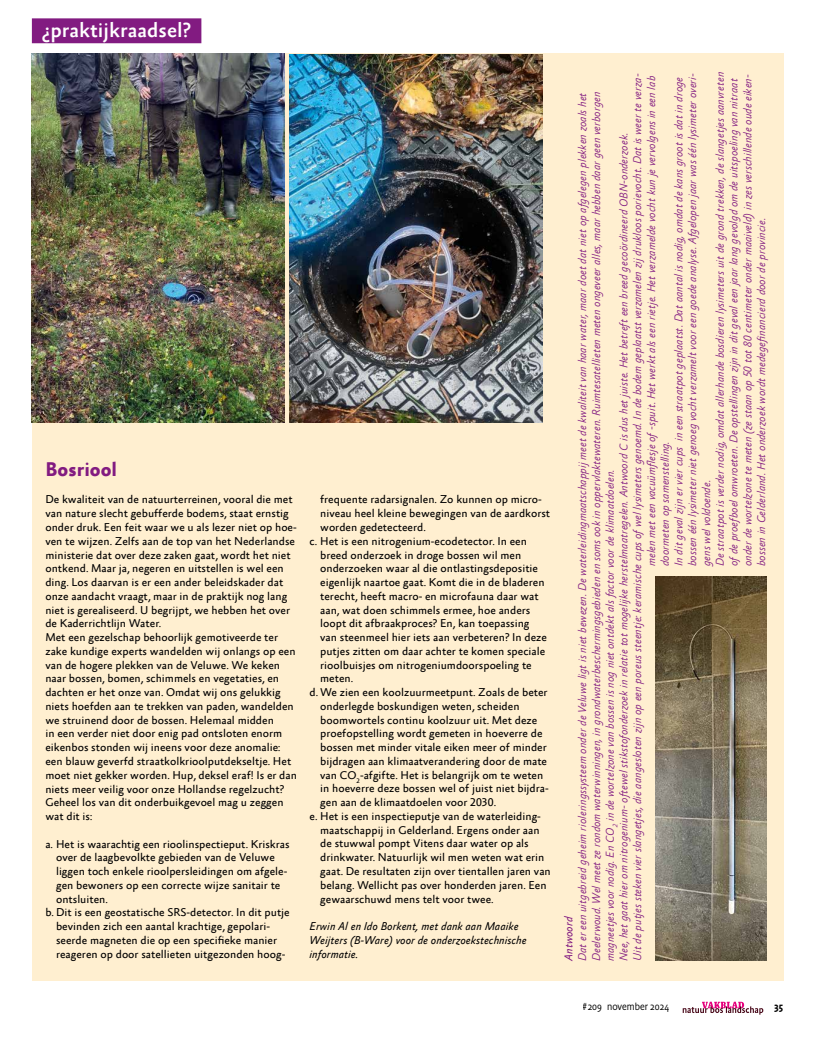
<style>
.page{position:relative;width:815px;height:1046px;background:#fff}
.page>*{position:absolute;margin:0;border:0;box-sizing:border-box;transform-origin:0 0}
.t1{font:500 21px "Absara Sans Offc Pro";color:#fff}
.t2{font:700 20px "Absara Sans Offc Pro";color:#821b81}
.t3{font:11.5px/13.8px "Absara Sans Offc Pro";color:#000}
.t4{font:italic 300 11.5px "Absara Sans Offc Pro";color:#821b81}
.t5{font:italic 11.5px/13.8px "Absara Sans Offc Pro";color:#000}
.t6{font:italic 11.5px "Absara Sans Offc Pro";color:#821b81}
.t7{font:300 10.38px "Absara Sans Headline Pro";color:#000}
.t8{font:500 10.38px "Absara Sans Headline Pro";color:#000}
</style>
<div class="page">
<div style="left:32px;top:53px;width:751px;height:927px;background:#ffefd0"></div>
<div style="left:32px;top:18px;width:169px;height:25px;background:#821b81"></div>
<svg style="left:683px;top:1001px;width:80px;height:13px"></svg>
<img style="left:655px;top:576px;width:111px;height:384px">
<img style="left:32px;top:53px;width:252px;height:369px">
<img style="left:290px;top:54px;width:252px;height:368px">
<h1 class="t1" style="left:42px;top:18px;width:150px">¿praktijkraadsel?</h1>
<h2 class="t2" style="left:45px;top:458px;width:73px">Bosriool</h2>
<p class="t3" style="left:45px;top:493px;width:253px">De kwaliteit van de natuurterreinen, vooral die met van nature slecht gebufferde bodems, staat ernstig onder druk. Een feit waar we u als lezer niet op hoe&shy;ven te wijzen. Zelfs aan de top van het Nederlandse ministerie dat over deze zaken gaat, wordt het niet ontkend. Maar ja, negeren en uitstellen is wel een ding. Los daarvan is er een ander beleidskader dat onze aandacht vraagt, maar in de praktijk nog lang niet is gerealiseerd. U begrijpt, we hebben het over de Kaderrichtlijn Water.<br>Met een gezelschap behoorlijk gemotiveerde ter zake kundige experts wandelden wij onlangs op een van de hogere plekken van de Veluwe. We keken naar bossen, bomen, schimmels en vegetaties, en dachten er het onze van. Omdat wij ons gelukkig niets hoefden aan te trekken van paden, wandelden we struinend door de bossen. Helemaal midden<br>in een verder niet door enig pad ontsloten enorm eikenbos stonden wij ineens voor deze anomalie: een blauw geverfd straatkolkrioolputdekseltje. Het moet niet gekker worden. Hup, deksel eraf! Is er dan niets meer veilig voor onze Hollandse regelzucht?<br>Geheel los van dit onderbuikgevoel mag u zeggen wat dit is:</p>
<p class="t3" style="left:45px;top:837px;width:246px">a. Het is waarachtig een rioolinspectieput. Kriskras</p>
<p class="t3" style="left:56px;top:851px;width:220px">over de laagbevolkte gebieden van de Veluwe</p>
<p class="t3" style="left:56px;top:864px;width:233px">liggen toch enkele rioolpersleidingen om afgele-</p>
<p class="t3" style="left:56px;top:878px;width:226px">gen bewoners op een correcte wijze sanitair te</p>
<p class="t3" style="left:56px;top:892px;width:53px">ontsluiten.</p>
<p class="t3" style="left:45px;top:906px;width:246px">b. Dit is een geostatische SRS-detector. In dit putje</p>
<p class="t3" style="left:56px;top:919px;width:216px">bevinden zich een aantal krachtige, gepolari-</p>
<p class="t3" style="left:56px;top:933px;width:223px">seerde magneten die op een specifieke manier</p>
<p class="t3" style="left:56px;top:947px;width:231px">reageren op door satellieten uitgezonden hoog-</p>
<p class="t3" style="left:320px;top:493px;width:223px">frequente radarsignalen. Zo kunnen op micro-</p>
<p class="t3" style="left:320px;top:507px;width:231px">niveau heel kleine bewegingen van de aardkorst</p>
<p class="t3" style="left:320px;top:521px;width:107px">worden gedetecteerd.</p>
<p class="t3" style="left:310px;top:534px;width:219px">c. Het is een nitrogenium-ecodetector. In een</p>
<p class="t3" style="left:320px;top:548px;width:203px">breed onderzoek in droge bossen wil men</p>
<p class="t3" style="left:320px;top:562px;width:219px">onderzoeken waar al die ontlastingsdepositie</p>
<p class="t3" style="left:320px;top:576px;width:226px">eigenlijk naartoe gaat. Komt die in de bladeren</p>
<p class="t3" style="left:320px;top:589px;width:220px">terecht, heeft macro- en microfauna daar wat</p>
<p class="t3" style="left:320px;top:603px;width:212px">aan, wat doen schimmels ermee, hoe anders</p>
<p class="t3" style="left:320px;top:617px;width:211px">loopt dit afbraakproces? En, kan toepassing</p>
<p class="t3" style="left:320px;top:631px;width:228px">van steenmeel hier iets aan verbeteren? In deze</p>
<p class="t3" style="left:320px;top:644px;width:226px">putjes zitten om daar achter te komen speciale</p>
<p class="t3" style="left:320px;top:658px;width:213px">rioolbuisjes om nitrogeniumdoorspoeling te</p>
<p class="t3" style="left:320px;top:672px;width:34px">meten.</p>
<p class="t3" style="left:310px;top:686px;width:240px">d. We zien een koolzuurmeetpunt. Zoals de beter</p>
<p class="t3" style="left:320px;top:699px;width:201px">onderlegde boskundigen weten, scheiden</p>
<p class="t3" style="left:320px;top:713px;width:219px">boomwortels continu koolzuur uit. Met deze</p>
<p class="t3" style="left:320px;top:727px;width:224px">proefopstelling wordt gemeten in hoeverre de</p>
<p class="t3" style="left:320px;top:741px;width:228px">bossen met minder vitale eiken meer of minder</p>
<p class="t3" style="left:320px;top:754px;width:228px">bijdragen aan klimaatverandering door de mate</p>
<p class="t3" style="left:320px;top:768px;width:225px">van CO<sub>2</sub>-afgifte. Het is belangrijk om te weten</p>
<p class="t3" style="left:320px;top:782px;width:230px">in hoeverre deze bossen wel of juist niet bijdra-</p>
<p class="t3" style="left:320px;top:796px;width:177px">gen aan de klimaatdoelen voor 2030.</p>
<p class="t3" style="left:310px;top:809px;width:233px">e. Het is een inspectieputje van de waterleiding-</p>
<p class="t3" style="left:320px;top:823px;width:221px">maatschappij in Gelderland. Ergens onder aan</p>
<p class="t3" style="left:320px;top:837px;width:210px">de stuwwal pompt Vitens daar water op als</p>
<p class="t3" style="left:320px;top:851px;width:226px">drinkwater. Natuurlijk wil men weten wat erin</p>
<p class="t3" style="left:320px;top:864px;width:232px">gaat. De resultaten zijn over tientallen jaren van</p>
<p class="t3" style="left:320px;top:878px;width:228px">belang. Wellicht pas over honderden jaren. Een</p>
<p class="t3" style="left:320px;top:892px;width:175px">gewaarschuwd mens telt voor twee.</p>
<p class="t5" style="left:310px;top:919px;width:219px">Erwin Al en Ido Borkent, met dank aan Maaike<br>Weijters (B-Ware) voor de onderzoekstechnische informatie.</p>
<p class="t4" style="left:714px;top:566px;width:495px;rotate:-90deg">De straatpot is verder nodig, omdat allerhande bosdieren lysimeters uit de grond trekken, de slangetjes aanvreten</p>
<p class="t4" style="left:728px;top:566px;width:489px;rotate:-90deg">ofde proefboel omwroeten. De opstellingen zijn in dit geval een jaar lang gevolgd om de uitspoeling van nitraat</p>
<p class="t4" style="left:741px;top:566px;width:493px;rotate:-90deg">onder de wortelzone te meten (ze staan op 50 tot 80 centimeter onder maaiveld) in zes verschillende oude eiken-</p>
<p class="t4" style="left:673px;top:566px;width:490px;rotate:-90deg">In dit geval zijn er vier cups in een straatpot geplaatst. Dat aantal is nodig, omdat de kans groot is dat in droge</p>
<p class="t4" style="left:686px;top:566px;width:494px;rotate:-90deg">bossen één lysimeter niet genoeg vocht verzamelt voor een goede analyse. Afgelopen jaar was één lysimeter overi-</p>
<p class="t4" style="left:631px;top:960px;width:888px;rotate:-90deg">Uit de putjes steken vier slangetjes, die aangesloten zijn op een poreus steentje: keramische cups ofwel lysimeters genoemd. In de bodem geplaatst verzamelen zij drukloos porievocht. Dat is weer te verza-</p>
<p class="t4" style="left:645px;top:566px;width:491px;rotate:-90deg">melen met een vacuümflesje of-spuit. Het werkt als een rietje. Het verzamelde vocht kun je vervolgens in een lab</p>
<p class="t4" style="left:576px;top:960px;width:869px;rotate:-90deg">Dat er een uitgebreid geheim rioleringssysteem onder de Veluwe ligt is niet bewezen. De waterleidingmaatschappij meet de kwaliteit van haar water, maar doet dat niet op afgelegen plekken zoals het</p>
<p class="t4" style="left:590px;top:960px;width:870px;rotate:-90deg">Deelerwoud. Wel meet ze rondom waterwinningen, in grondwaterbeschermingsgebieden en soms ook in oppervlaktewateren. Ruimtesatellieten meten ongeveer alles, maar hebben daar geen verborgen</p>
<p class="t4" style="left:618px;top:960px;width:829px;rotate:-90deg">Nee, het gaat hier om nitrogenium- oftewel stikstofonderzoek in relatie tot mogelijke herstelmaatregelen. Antwoord C is dus het juiste. Het betreft een breed gecoördineerd OBN-onderzoek.</p>
<p class="t4" style="left:755px;top:566px;width:350px;rotate:-90deg">bossen in Gelderland. Het onderzoek wordt medegefinancierd door de provincie.</p>
<p class="t4" style="left:659px;top:566px;width:126px;rotate:-90deg">doormeten op samenstelling.</p>
<p class="t4" style="left:604px;top:960px;width:493px;rotate:-90deg">magneetjes voor nodig. En CO<sub>2</sub> in de wortelzone van bossen is nog niet ontdekt als factor voor de klimaatdoelen.</p>
<p class="t4" style="left:700px;top:566px;width:87px;rotate:-90deg">gens wel voldoende.</p>
<p class="t6" style="left:562px;top:960px;width:46px;rotate:-90deg">Antwoord</p>
<p class="t7" style="left:583px;top:999px;width:88px">#209 november 2024</p>
<p class="t8" style="left:774px;top:999px;width:10px">35</p>
</div>
